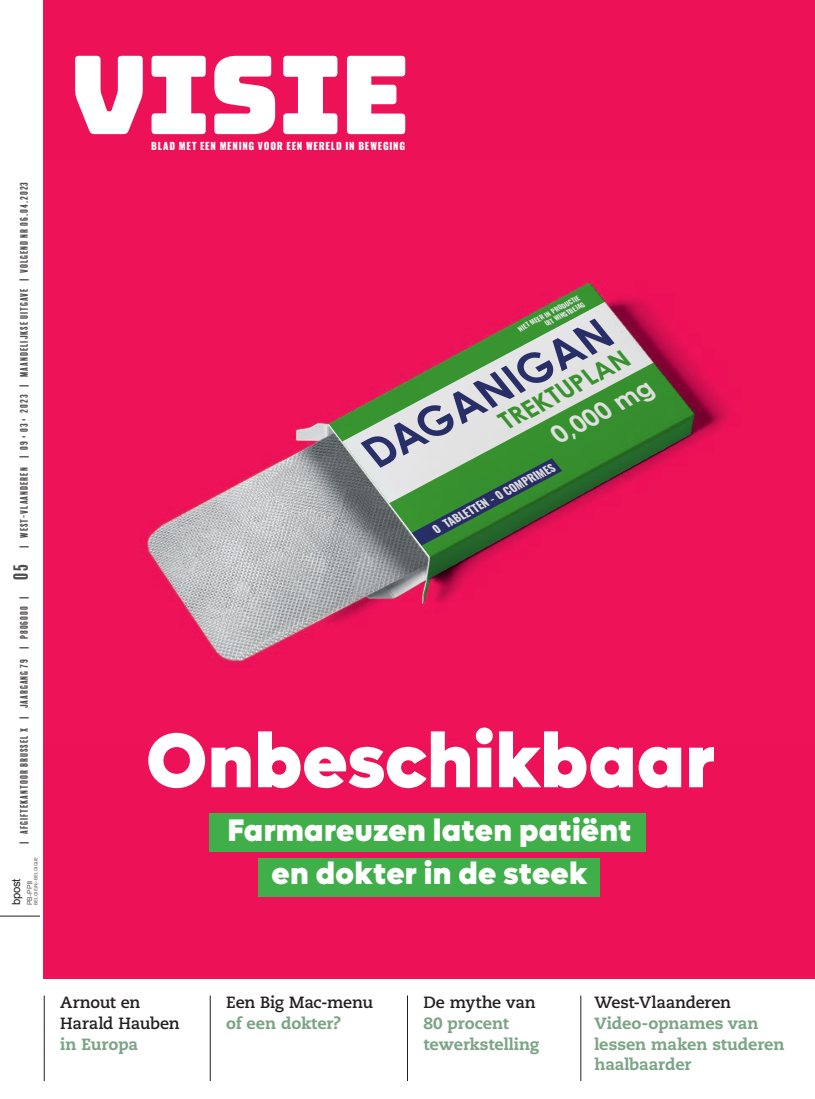
<style>
.page{position:relative;width:815px;height:1099px;background:#fff}
.page>*{position:absolute;margin:0;border:0;box-sizing:border-box;transform-origin:0 0}
.t1{font:900 77.5px "Lufga";color:#fff}
.t2{font:italic 700 43.38px "Century Gothic Pro";color:#2d3574}
.t3{font:900 31.25px/43px "Lufga";letter-spacing:.01em;color:#fff;text-align:center}
.t4{font:italic 700 25px "Century Gothic Pro";color:#3fa535}
.t5{font:italic 700 25px "Century Gothic Pro";color:#fff}
.t6{font:800 16.25px/20.9px "Caecilia LT Pro 85";letter-spacing:-.005em;color:#7ca487}
.t7{font:700 16.25px/20.9px "Caecilia LT Pro 75";letter-spacing:-.015em;color:#231f20}
.t8{font:11.38px "Arial";letter-spacing:-.03em;color:#231f20}
.t9{font:italic 700 11.25px "Oswald";color:#fff}
.t10{font:10px "Balboa Plus Fill";letter-spacing:.04em;color:#231f20}
.t11{font:800 10px "Oswald";letter-spacing:.085em;color:#fff;scale:.96 1}
.t12{font:9.25px "Arial";color:#231f20}
.t13{font:italic 700 6.62px/8px "Oswald";color:#fff;text-align:right}
.t14{font:4.62px "Arial";letter-spacing:-.005em;color:#57585a}
.t15{font:4.5px "Arial";letter-spacing:-.005em;color:#57585a}
.s1{font-size:18.75px}
.s2{font-family:"Helvetica"}
</style>
<div class="page">
<div style="left:44px;top:0;width:771px;height:978px;background:#ed1158"></div>
<img style="left:147px;top:402px;width:581px;height:260px">
<svg style="left:75px;top:56px;width:330px;height:78px"></svg>
<hr style="left:44px;top:995px;width:1px;height:85px;background:#231f20">
<hr style="left:210px;top:995px;width:1px;height:85px;background:#231f20">
<hr style="left:407px;top:995px;width:1px;height:85px;background:#231f20">
<hr style="left:580px;top:995px;width:1px;height:85px;background:#231f20">
<div style="left:209px;top:812px;width:437px;height:39px;background:#40ae49"></div>
<img style="left:283px;top:281px;width:437px;height:366px">
<div style="left:259px;top:857px;width:341px;height:39px;background:#40ae49"></div>
<hr style="left:0;top:915px;width:39px;height:1px;background:#231f20">
<svg style="left:27px;top:875px;width:17px;height:8px"></svg>
<p class="t10" style="left:18px;top:548px;width:368px;rotate:-90deg">| WEST-VLAANDEREN | 09 ¬ 03 ¬ 2023 | MAANDELIJKSE UITGAVE | volgend nR 06.04.2023</p>
<p class="t10" style="left:18px;top:844px;width:282px;rotate:-90deg">| AFGIFTEKANTOOR BRUSSEL X | jaargang 79 | p806000 | <span class="s1">05</span></p>
<p class="t12" style="left:29px;top:904px;width:68px;rotate:-90deg">PB-PP B-<span class="s2">00000</span></p>
<p class="t14" style="left:33px;top:904px;width:50px;rotate:-90deg">BELGIE(N) - BELGIQUE</p>
<p class="t15" style="left:33px;top:904px;width:48px;rotate:-90deg">BELGIE(N) - BELGIQUE</p>
<p class="t8" style="left:9px;top:904px;width:28px;rotate:-90deg">bpost</p>
<p class="t11" style="left:151px;top:140px;width:266px">BLAD MET EEN MENING VOOR EEN WERELD IN BEWEGING</p>
<p class="t13" style="left:517px;top:326px;width:72px;rotate:-28deg">NIET MEER IN PRODUCTIE<br>UIT WINSTBEJAG</p>
<h2 class="t2" style="left:357px;top:431px;width:274px;rotate:-28deg">DAGANIGAN</h2>
<h3 class="t4" style="left:496px;top:408px;width:144px;rotate:-28deg">TREKTUPLAN</h3>
<h3 class="t5" style="left:548px;top:422px;width:112px;rotate:-28deg">0,000 mg</h3>
<p class="t9" style="left:432px;top:524px;width:138px;rotate:-28deg">0 TABLETTEN - 0 COMPRIMES</p>
<h1 class="t1" style="left:146px;top:713px;width:570px">Onbeschikbaar</h1>
<h3 class="t3" style="left:227px;top:808px;width:405px">Farmareuzen laten patiënt en dokter in de steek</h3>
<h3 class="t7" style="left:60px;top:991px;width:121px">Arnout en<br>Harald Hauben</h3>
<h3 class="t6" style="left:60px;top:1032px;width:80px">in Europa</h3>
<h3 class="t7" style="left:226px;top:991px;width:149px">Een Big Mac-menu</h3>
<h3 class="t6" style="left:226px;top:1012px;width:116px">of een dokter?</h3>
<h3 class="t7" style="left:423px;top:991px;width:114px">De mythe van</h3>
<h3 class="t6" style="left:423px;top:1012px;width:118px">80 procent tewerkstelling</h3>
<h3 class="t7" style="left:594px;top:991px;width:138px">West-Vlaanderen</h3>
<h3 class="t6" style="left:594px;top:1012px;width:192px">Video-opnames van lessen maken studeren haalbaarder</h3>
</div>
